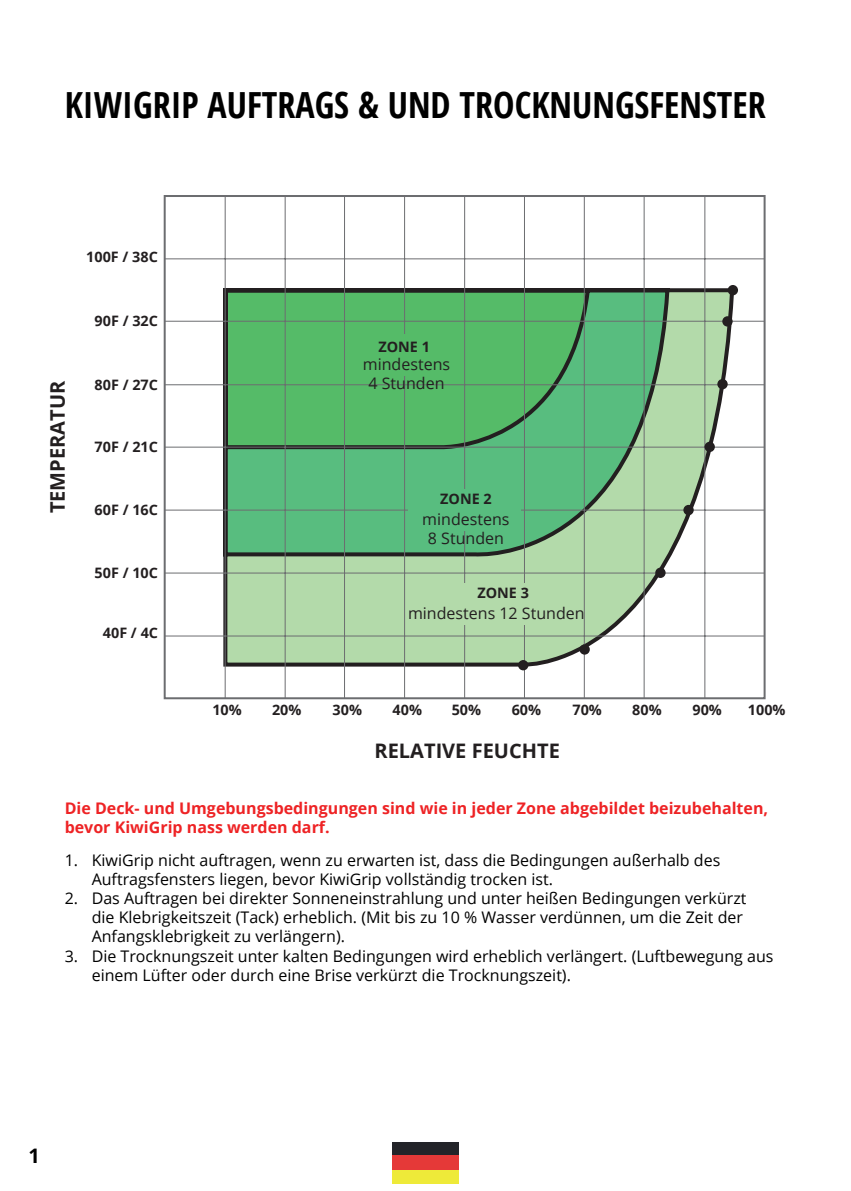
<style>
.page{position:relative;width:851px;height:1191px;background:#fff}
.page>*{position:absolute;margin:0;border:0;box-sizing:border-box;transform-origin:0 0}
.t1{font:700 condensed 36px "Open Sans";color:#000}
.t2{font:700 20px "Open Sans";color:#231f20}
.t3{font:700 20px "Open Sans";color:#000}
.t4{font:16px/19.2px "Open Sans";color:#000}
.t5{font:700 16px/19.2px "Open Sans";color:#ee2325}
.t6{font:16px/19.2px "Open Sans";color:#231f20;text-align:center}
.t7{font:700 14.4px "Open Sans";color:#231f20}
</style>
<div class="page">
<svg style="left:221px;top:286px;width:515px;height:385px;background:#84c390"></svg>
<div style="left:164px;top:195px;width:601px;height:504px;border:2px solid #6c6d70"></div>
<hr style="left:164px;top:635px;width:600px;height:1px;background:#6c6d70">
<hr style="left:164px;top:572px;width:600px;height:1px;background:#6c6d70">
<hr style="left:164px;top:509px;width:600px;height:1px;background:#6c6d70">
<hr style="left:164px;top:446px;width:600px;height:1px;background:#6c6d70">
<hr style="left:164px;top:384px;width:600px;height:1px;background:#6c6d70">
<hr style="left:164px;top:321px;width:600px;height:1px;background:#6c6d70">
<hr style="left:164px;top:258px;width:600px;height:1px;background:#6c6d70">
<hr style="left:225px;top:196px;width:1px;height:502px;background:#6c6d70">
<hr style="left:284px;top:196px;width:1px;height:502px;background:#6c6d70">
<hr style="left:344px;top:196px;width:1px;height:502px;background:#6c6d70">
<hr style="left:404px;top:196px;width:1px;height:502px;background:#6c6d70">
<hr style="left:464px;top:196px;width:1px;height:502px;background:#6c6d70">
<hr style="left:524px;top:196px;width:1px;height:502px;background:#6c6d70">
<hr style="left:583px;top:196px;width:1px;height:502px;background:#6c6d70">
<hr style="left:643px;top:196px;width:1px;height:502px;background:#6c6d70">
<hr style="left:704px;top:196px;width:1px;height:502px;background:#6c6d70">
<div style="left:518px;top:660px;width:10px;height:10px;background:#231f20;border-radius:50%"></div>
<div style="left:579px;top:644px;width:10px;height:10px;background:#231f20;border-radius:50%"></div>
<div style="left:655px;top:567px;width:10px;height:11px;background:#231f20;border-radius:50%"></div>
<div style="left:683px;top:505px;width:10px;height:10px;background:#231f20;border-radius:50%"></div>
<div style="left:704px;top:442px;width:10px;height:10px;background:#231f20;border-radius:50%"></div>
<div style="left:717px;top:379px;width:10px;height:10px;background:#231f20;border-radius:50%"></div>
<div style="left:722px;top:316px;width:10px;height:10px;background:#231f20;border-radius:50%"></div>
<div style="left:727px;top:285px;width:11px;height:10px;background:#231f20;border-radius:50%"></div>
<div style="left:347px;top:334px;width:112px;height:41px;background:#55bb68"></div>
<div style="left:409px;top:489px;width:112px;height:41px;background:#58bd7f"></div>
<div style="left:445px;top:583px;width:116px;height:41px;background:#b3daaa"></div>
<div style="left:392px;top:1141px;width:66px;height:42px;background:#232429"></div>
<div style="left:392px;top:1162px;width:66px;height:21px;background:#eeea39"></div>
<div style="left:392px;top:1155px;width:66px;height:14px;background:#e53938"></div>
<h1 class="t1" style="left:65px;top:80px;width:702px">KIWIGRIP AUFTRAGS &amp; UND TROCKNUNGSFENSTER</h1>
<p class="t7" style="left:86px;top:246px;width:73px">100F / 38C</p>
<p class="t2" style="left:43px;top:513px;width:134px;rotate:-90deg">TEMPERATUR</p>
<p class="t7" style="left:95px;top:311px;width:65px">90F / 32C</p>
<p class="t7" style="left:95px;top:374px;width:65px">80F / 27C</p>
<p class="t7" style="left:95px;top:437px;width:65px">70F / 21C</p>
<p class="t7" style="left:95px;top:500px;width:65px">60F / 16C</p>
<p class="t7" style="left:95px;top:562px;width:65px">50F / 10C</p>
<p class="t7" style="left:103px;top:622px;width:57px">40F / 4C</p>
<p class="t7" style="left:378px;top:336px;width:53px">ZONE 1</p>
<p class="t6" style="left:363px;top:354px;width:89px">mindestens<br>4 Stunden</p>
<p class="t7" style="left:440px;top:488px;width:53px">ZONE 2</p>
<p class="t6" style="left:422px;top:509px;width:89px">mindestens<br>8 Stunden</p>
<p class="t7" style="left:477px;top:583px;width:53px">ZONE 3</p>
<p class="t6" style="left:408px;top:603px;width:178px">mindestens 12 Stunden</p>
<p class="t7" style="left:212px;top:700px;width:31px">10%</p>
<p class="t7" style="left:272px;top:700px;width:31px">20%</p>
<p class="t7" style="left:332px;top:700px;width:31px">30%</p>
<p class="t7" style="left:392px;top:700px;width:31px">40%</p>
<p class="t7" style="left:451px;top:700px;width:31px">50%</p>
<p class="t7" style="left:511px;top:700px;width:31px">60%</p>
<p class="t7" style="left:572px;top:700px;width:31px">70%</p>
<p class="t7" style="left:632px;top:700px;width:31px">80%</p>
<p class="t7" style="left:692px;top:700px;width:31px">90%</p>
<p class="t7" style="left:747px;top:700px;width:39px">100%</p>
<p class="t2" style="left:374px;top:736px;width:187px">RELATIVE FEUCHTE</p>
<p class="t5" style="left:65px;top:798px;width:705px">Die Deck- und Umgebungsbedingungen sind wie in jeder Zone abgebildet beizubehalten, bevor KiwiGrip nass werden darf.</p>
<p class="t4" style="left:92px;top:849px;width:630px;text-indent:-27px">1. KiwiGrip nicht auftragen, wenn zu erwarten ist, dass die Bedingungen außerhalb des<br>Auftragsfensters liegen, bevor KiwiGrip vollständig trocken ist.</p>
<p class="t4" style="left:92px;top:888px;width:656px;text-indent:-27px">2. Das Auftragen bei direkter Sonneneinstrahlung und unter heißen Bedingungen verkürzt die Klebrigkeitszeit (Tack) erheblich. (Mit bis zu 10 % Wasser verdünnen, um die Zeit der<br>Anfangsklebrigkeit zu verlängern).</p>
<p class="t4" style="left:92px;top:945px;width:683px;text-indent:-27px">3. Die Trocknungszeit unter kalten Bedingungen wird erheblich verlängert. (Luftbewegung aus einem Lüfter oder durch eine Brise verkürzt die Trocknungszeit).</p>
<p class="t3" style="left:28px;top:1141px;width:13px">1</p>
</div>
